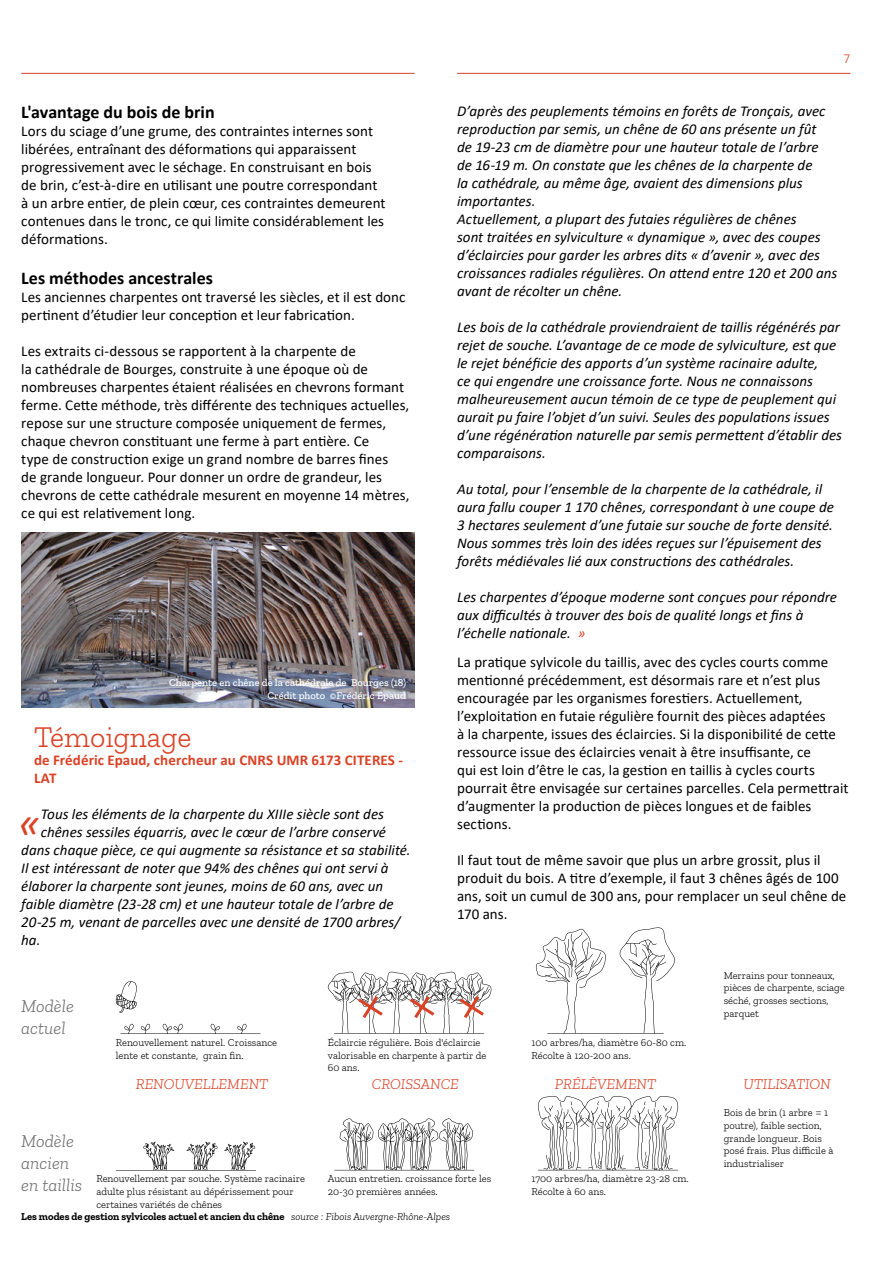
<style>
.page{position:relative;width:893px;height:1263px;background:#fff}
.page>*{position:absolute;margin:0;border:0;box-sizing:border-box;transform-origin:0 0}
.t1{font:italic 43.35px "Calibri";color:#db4125}
.t2{font:300 30px "Zilla Slab";color:#db4125}
.t3{font:700 18px "Calibri";color:#000}
.t4{font:italic 300 18px/21.6px "Zilla Slab";color:#706f6f}
.t5{font:italic 15px/18px "Calibri";color:#000}
.t6{font:15px/18px "Calibri";letter-spacing:.005em;color:#000}
.t7{font:700 15px/18px "Calibri";letter-spacing:.005em;color:#db4125}
.t8{font:italic 300 15px "Zilla Slab";color:#db4125}
.t9{font:300 13.5px "Calibri";color:#db4125}
.t10{font:300 10.5px/12.6px "Zilla Slab";color:#000}
.t11{font:700 10.5px "Zilla Slab";color:#000}
.t12{font:500 10.5px/12.6px "Zilla Slab";color:#fff;text-align:right}
.s1{color:#db4125}
.s2{font-weight:300;font-style:italic}
</style>
<div class="page">
<hr style="left:457px;top:73px;width:393px;height:1px;background:#db4125">
<hr style="left:21px;top:73px;width:394px;height:1px;background:#db4125">
<img style="left:21px;top:533px;width:394px;height:174px">
<svg style="left:115px;top:981px;width:22px;height:32px"></svg>
<svg style="left:120px;top:1024px;width:140px;height:10px"></svg>
<svg style="left:536px;top:927px;width:139px;height:107px"></svg>
<svg style="left:143px;top:1141px;width:113px;height:29px"></svg>
<svg style="left:334px;top:1118px;width:140px;height:52px"></svg>
<svg style="left:538px;top:1096px;width:141px;height:74px"></svg>
<svg style="left:327px;top:971px;width:165px;height:63px"></svg>
<p class="t3" style="left:21px;top:100px;width:195px">L'avantage du bois de brin</p>
<p class="t6" style="left:21px;top:122px;width:366px">Lors du sciage d’une grume, des contraintes internes sont libérées, entraînant des déformations qui apparaissent progressivement avec le séchage. En construisant en bois de brin, c’est-à-dire en utilisant une poutre correspondant à un arbre entier, de plein cœur, ces contraintes demeurent contenues dans le tronc, ce qui limite considérablement les déformations.</p>
<p class="t3" style="left:21px;top:265px;width:193px">Les méthodes ancestrales</p>
<p class="t6" style="left:21px;top:288px;width:386px">Les anciennes charpentes ont traversé les siècles, et il est donc pertinent d’étudier leur conception et leur fabrication.</p>
<p class="t6" style="left:21px;top:342px;width:390px">Les extraits ci-dessous se rapportent à la charpente de<br>la cathédrale de Bourges, construite à une époque où de nombreuses charpentes étaient réalisées en chevrons formant ferme. Cette méthode, très différente des techniques actuelles, repose sur une structure composée uniquement de fermes, chaque chevron constituant une ferme à part entière. Ce<br>type de construction exige un grand nombre de barres fines<br>de grande longueur. Pour donner un ordre de grandeur, les chevrons de cette cathédrale mesurent en moyenne 14 mètres, ce qui est relativement long.</p>
<p class="t12" style="left:169px;top:676px;width:239px">Charpente en chêne de la cathédrale de Bourges (18)<br>Crédit photo ©Frédéric Epaud</p>
<h2 class="t2" style="left:34px;top:720px;width:159px">Témoignage</h2>
<p class="t7" style="left:34px;top:750px;width:371px">de Frédéric Epaud, chercheur au CNRS UMR 6173 CITERES -<br>LAT</p>
<h1 class="t1" style="left:19px;top:792px;width:24px">«</h1>
<p class="t5" style="left:41px;top:804px;width:345px">Tous les éléments de la charpente du XIIIe siècle sont des</p>
<p class="t5" style="left:41px;top:822px;width:347px">chênes sessiles équarris, avec le cœur de l’arbre conservé</p>
<p class="t5" style="left:21px;top:840px;width:391px">dans chaque pièce, ce qui augmente sa résistance et sa stabilité.</p>
<p class="t5" style="left:21px;top:858px;width:369px">Il est intéressant de noter que 94% des chênes qui ont servi à</p>
<p class="t5" style="left:21px;top:876px;width:364px">élaborer la charpente sont jeunes, moins de 60 ans, avec un</p>
<p class="t5" style="left:21px;top:894px;width:374px">faible diamètre (23-28 cm) et une hauteur totale de l’arbre de</p>
<p class="t5" style="left:21px;top:912px;width:380px">20-25 m, venant de parcelles avec une densité de 1700 arbres/</p>
<p class="t5" style="left:21px;top:930px;width:21px">ha.</p>
<p class="t4" style="left:21px;top:996px;width:54px">Modèle actuel</p>
<p class="t9" style="left:844px;top:50px;width:8px">7</p>
<p class="t5" style="left:457px;top:102px;width:382px">D’après des peuplements témoins en forêts de Tronçais, avec reproduction par semis, un chêne de 60 ans présente un fût<br>de 19-23 cm de diamètre pour une hauteur totale de l’arbre<br>de 16-19 m. On constate que les chênes de la charpente de<br>la cathédrale, au même âge, avaient des dimensions plus importantes.<br>Actuellement, a plupart des futaies régulières de chênes<br>sont traitées en sylviculture « dynamique », avec des coupes d’éclaircies pour garder les arbres dits « d’avenir », avec des croissances radiales régulières. On attend entre 120 et 200 ans avant de récolter un chêne.</p>
<p class="t5" style="left:457px;top:318px;width:386px">Les bois de la cathédrale proviendraient de taillis régénérés par rejet de souche. L’avantage de ce mode de sylviculture, est que le rejet bénéficie des apports d’un système racinaire adulte,<br>ce qui engendre une croissance forte. Nous ne connaissons malheureusement aucun témoin de ce type de peuplement qui aurait pu faire l’objet d’un suivi. Seules des populations issues d’une régénération naturelle par semis permettent d’établir des comparaisons.</p>
<p class="t5" style="left:457px;top:480px;width:378px">Au total, pour l’ensemble de la charpente de la cathédrale, il aura fallu couper 1 170 chênes, correspondant à une coupe de 3 hectares seulement d’une futaie sur souche de forte densité.<br>Nous sommes très loin des idées reçues sur l’épuisement des forêts médiévales lié aux constructions des cathédrales.</p>
<p class="t5" style="left:457px;top:588px;width:381px">Les charpentes d’époque moderne sont conçues pour répondre aux difficultés à trouver des bois de qualité longs et fins à l’échelle nationale. <span class="s1">»</span></p>
<p class="t6" style="left:457px;top:652px;width:393px">La pratique sylvicole du taillis, avec des cycles courts comme mentionné précédemment, est désormais rare et n’est plus encouragée par les organismes forestiers. Actuellement, l’exploitation en futaie régulière fournit des pièces adaptées<br>à la charpente, issues des éclaircies. Si la disponibilité de cette ressource issue des éclaircies venait à être insuffisante, ce<br>qui est loin d’être le cas, la gestion en taillis à cycles courts pourrait être envisagée sur certaines parcelles. Cela permettrait d’augmenter la production de pièces longues et de faibles sections.</p>
<p class="t6" style="left:457px;top:850px;width:391px">Il faut tout de même savoir que plus un arbre grossit, plus il produit du bois. A titre d’exemple, il faut 3 chênes âgés de 100 ans, soit un cumul de 300 ans, pour remplacer un seul chêne de 170 ans.</p>
<p class="t10" style="left:724px;top:969px;width:123px">Merrains pour tonneaux, pièces de charpente, sciage séché, grosses sections, parquet</p>
<p class="t10" style="left:116px;top:1036px;width:163px">Renouvellement naturel. Croissance lente et constante, grain fin.</p>
<p class="t10" style="left:328px;top:1036px;width:160px">Éclaircie régulière. Bois d'éclaircie valorisable en charpente à partir de<br>60 ans.</p>
<p class="t10" style="left:532px;top:1036px;width:156px">100 arbres/ha, diamètre 60-80 cm.<br>Récolte à 120-200 ans.</p>
<p class="t4" style="left:21px;top:1131px;width:63px">Modèle ancien en taillis</p>
<p class="t8" style="left:136px;top:1075px;width:134px">RENOUVELLEMENT</p>
<p class="t8" style="left:372px;top:1075px;width:88px">CROISSANCE</p>
<p class="t8" style="left:555px;top:1075px;width:103px">PRÉLÈVEMENT</p>
<p class="t8" style="left:743px;top:1075px;width:89px">UTILISATION</p>
<p class="t10" style="left:96px;top:1172px;width:210px">Renouvellement par souche. Système racinaire adulte plus résistant au dépérissement pour certaines variétés de chênes</p>
<p class="t10" style="left:328px;top:1172px;width:165px">Aucun entretien. croissance forte les<br>20-30 premières années.</p>
<p class="t10" style="left:531px;top:1172px;width:159px">1700 arbres/ha, diamètre 23-28 cm.<br>Récolte à 60 ans.</p>
<p class="t10" style="left:724px;top:1107px;width:111px">Bois de brin (1 arbre = 1 poutre), faible section, grande longueur. Bois posé frais. Plus difficile à industrialiser</p>
<p class="t11" style="left:21px;top:1211px;width:430px">Les modes de gestion sylvicoles actuel et ancien du chêne <span class="s2">source : Fibois Auvergne-Rhône-Alpes</span></p>
</div>
